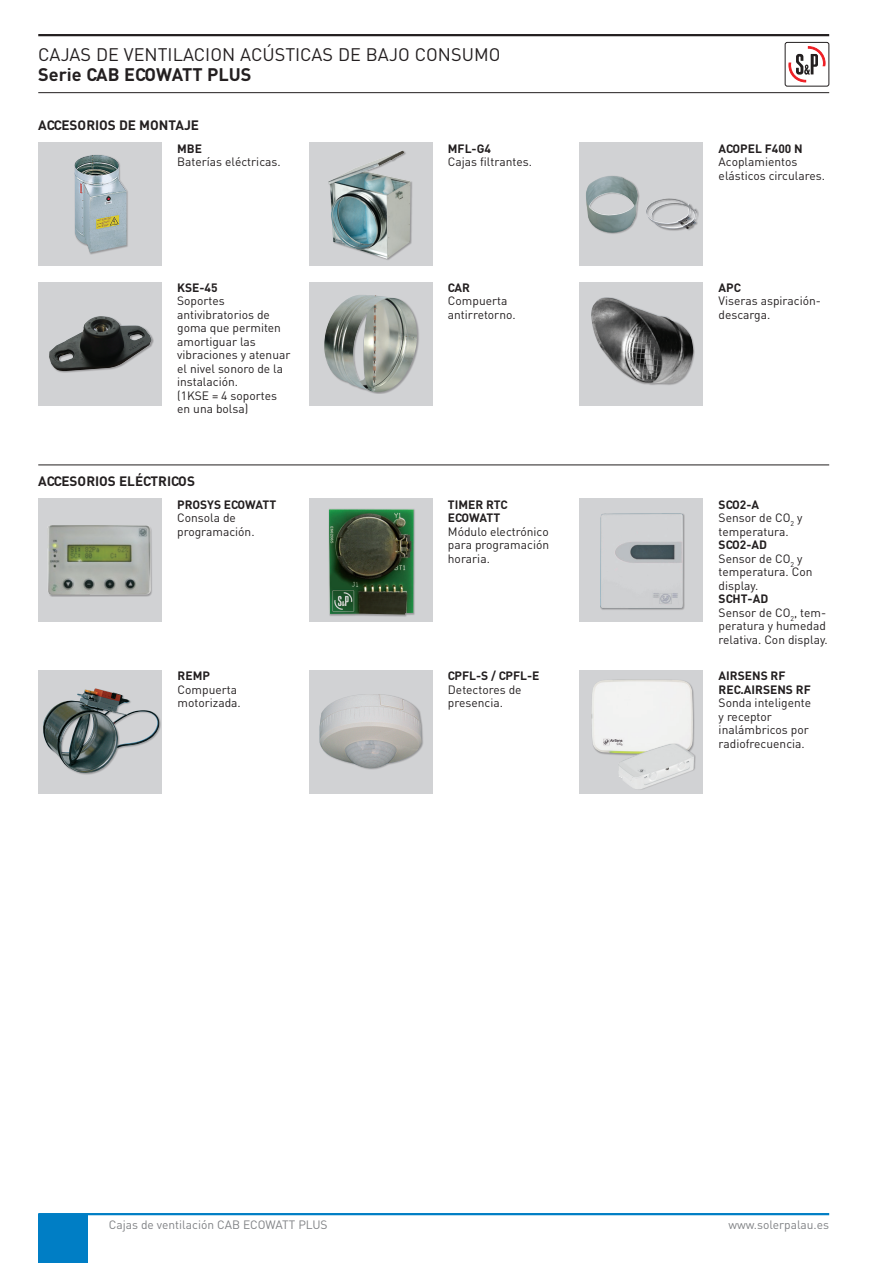
<style>
.page{position:relative;width:893px;height:1263px;background:#fff}
.page>*{position:absolute;margin:0;border:0;box-sizing:border-box;transform-origin:0 0}
.t1{font:18px "DIN";color:#231f20}
.t2{font:700 18px "DIN";color:#231f20}
.t3{font:700 13.5px "DIN";color:#231f20}
.t4{font:12px/13.5px "DIN";color:#231f20}
.t5{font:700 12px/13.5px "DIN";color:#231f20}
.t6{font:12px "DIN";color:#808285}
.s1{font-weight:700}
</style>
<div class="page">
<hr style="left:38px;top:1213px;width:791px;height:2px;background:#007ec5">
<div style="left:38px;top:1214px;width:49px;height:49px;background:#007ec5"></div>
<hr style="left:38px;top:34px;width:791px;height:2px;background:#231f20">
<hr style="left:38px;top:92px;width:791px;height:1px;background:#231f20">
<svg style="left:788px;top:47px;width:38px;height:36px"></svg>
<div style="left:785px;top:42px;width:44px;height:44px;border:1px solid #231f20;border-radius:2px"></div>
<div style="left:38px;top:143px;width:124px;height:123px;background:#d1d2d4"></div>
<div style="left:74px;top:154px;width:55px;height:101px;background:#231f20;opacity:.33"></div>
<img style="left:73px;top:155px;width:54px;height:98px">
<div style="left:39px;top:282px;width:123px;height:123px;background:#d1d2d4"></div>
<div style="left:49px;top:316px;width:105px;height:57px;background:#231f20;opacity:.33"></div>
<img style="left:49px;top:316px;width:103px;height:56px">
<div style="left:580px;top:143px;width:123px;height:123px;background:#d1d2d4"></div>
<div style="left:586px;top:176px;width:113px;height:59px;background:#231f20;opacity:.33"></div>
<img style="left:586px;top:176px;width:111px;height:57px">
<div style="left:309px;top:282px;width:123px;height:123px;background:#d1d2d4"></div>
<div style="left:324px;top:294px;width:95px;height:100px;background:#231f20;opacity:.33"></div>
<img style="left:324px;top:295px;width:93px;height:97px">
<div style="left:580px;top:282px;width:123px;height:123px;background:#d1d2d4"></div>
<div style="left:591px;top:297px;width:104px;height:88px;background:#231f20;opacity:.33"></div>
<img style="left:591px;top:297px;width:102px;height:86px">
<div style="left:309px;top:143px;width:123px;height:123px;background:#d1d2d4"></div>
<div style="left:328px;top:150px;width:85px;height:111px;background:#231f20;opacity:.33"></div>
<img style="left:328px;top:150px;width:83px;height:109px">
<hr style="left:38px;top:465px;width:791px;height:1px;background:#231f20">
<div style="left:39px;top:499px;width:123px;height:123px;background:#d1d2d4"></div>
<div style="left:48px;top:526px;width:104px;height:71px;background:#9d9d9f"></div>
<img style="left:47px;top:525px;width:105px;height:70px">
<div style="left:309px;top:499px;width:123px;height:123px;background:#d1d2d4"></div>
<div style="left:328px;top:509px;width:88px;height:108px;background:#231f20;opacity:.33"></div>
<img style="left:329px;top:509px;width:85px;height:105px">
<div style="left:39px;top:670px;width:123px;height:123px;background:#d1d2d4"></div>
<div style="left:43px;top:688px;width:118px;height:87px;background:#231f20;opacity:.33"></div>
<img style="left:43px;top:688px;width:116px;height:86px">
<div style="left:580px;top:499px;width:123px;height:123px;background:#d1d2d4"></div>
<div style="left:600px;top:513px;width:85px;height:97px;background:#231f20;opacity:.33"></div>
<img style="left:600px;top:514px;width:83px;height:94px">
<div style="left:309px;top:670px;width:123px;height:123px;background:#d1d2d4"></div>
<div style="left:319px;top:694px;width:104px;height:76px;background:#231f20;opacity:.33"></div>
<img style="left:320px;top:694px;width:102px;height:74px">
<div style="left:580px;top:670px;width:123px;height:123px;background:#d1d2d4"></div>
<div style="left:591px;top:679px;width:104px;height:77px;background:#231f20;opacity:.33"></div>
<img style="left:591px;top:679px;width:102px;height:75px">
<img style="left:613px;top:738px;width:90px;height:55px">
<h1 class="t1" style="left:38px;top:43px;width:464px">CAJAS DE VENTILACION ACÚSTICAS DE BAJO CONSUMO</h1>
<h1 class="t2" style="left:38px;top:62px;width:215px">Serie CAB ECOWATT PLUS</h1>
<p class="t3" style="left:38px;top:117px;width:162px">ACCESORIOS DE MONTAJE</p>
<p class="t5" style="left:177px;top:141px;width:26px">MBE</p>
<p class="t4" style="left:177px;top:155px;width:105px">Baterías eléctricas.</p>
<p class="t5" style="left:177px;top:280px;width:42px">KSE-45</p>
<p class="t4" style="left:177px;top:294px;width:115px">Soportes antivibratorios de goma que permiten amortiguar las vibraciones y atenuar el nivel sonoro de la instalación.<br>(1KSE = 4 soportes en una bolsa)</p>
<p class="t3" style="left:38px;top:473px;width:158px">ACCESORIOS ELÉCTRICOS</p>
<p class="t5" style="left:177px;top:497px;width:101px">PROSYS ECOWATT</p>
<p class="t4" style="left:177px;top:511px;width:79px">Consola de programación.</p>
<p class="t5" style="left:178px;top:669px;width:34px">REMP</p>
<p class="t4" style="left:178px;top:682px;width:65px">Compuerta motorizada.</p>
<p class="t5" style="left:448px;top:141px;width:44px">MFL-G4</p>
<p class="t4" style="left:448px;top:155px;width:86px">Cajas filtrantes.</p>
<p class="t5" style="left:448px;top:280px;width:24px">CAR</p>
<p class="t4" style="left:448px;top:294px;width:69px">Compuerta antirretorno.</p>
<p class="t5" style="left:448px;top:497px;width:61px">TIMER RTC<br>ECOWATT</p>
<p class="t4" style="left:448px;top:524px;width:103px;text-align:justify">Módulo electrónico para programación horaria.</p>
<p class="t5" style="left:448px;top:669px;width:93px">CPFL-S / CPFL-E</p>
<p class="t4" style="left:448px;top:682px;width:75px">Detectores de presencia.</p>
<p class="t5" style="left:719px;top:141px;width:86px">ACOPEL F400 N</p>
<p class="t4" style="left:719px;top:155px;width:108px">Acoplamientos elásticos circulares.</p>
<p class="t5" style="left:719px;top:280px;width:23px">APC</p>
<p class="t4" style="left:719px;top:294px;width:104px">Viseras aspiración&shy;descarga.</p>
<p class="t4" style="left:719px;top:497px;width:85px"><span class="s1">SCO2-A<br></span>Sensor de CO<sub>2</sub> y temperatura.</p>
<p class="t4" style="left:719px;top:538px;width:95px"><span class="s1">SCO2-AD<br></span>Sensor de CO<sub>2</sub> y temperatura. Con display.</p>
<p class="t4" style="left:719px;top:592px;width:111px"><span class="s1">SCHT-AD<br></span>Sensor de CO<sub>2</sub>, tem&shy;peratura y humedad relativa. Con display.</p>
<p class="t5" style="left:719px;top:669px;width:94px">AIRSENS RF<br>REC.AIRSENS RF</p>
<p class="t4" style="left:719px;top:696px;width:94px">Sonda inteligente y receptor inalámbricos por radiofrecuencia.</p>
<p class="t6" style="left:109px;top:1217px;width:220px">Cajas de ventilación CAB ECOWATT PLUS</p>
<p class="t6" style="left:728px;top:1217px;width:102px">www.solerpalau.es</p>
</div>
